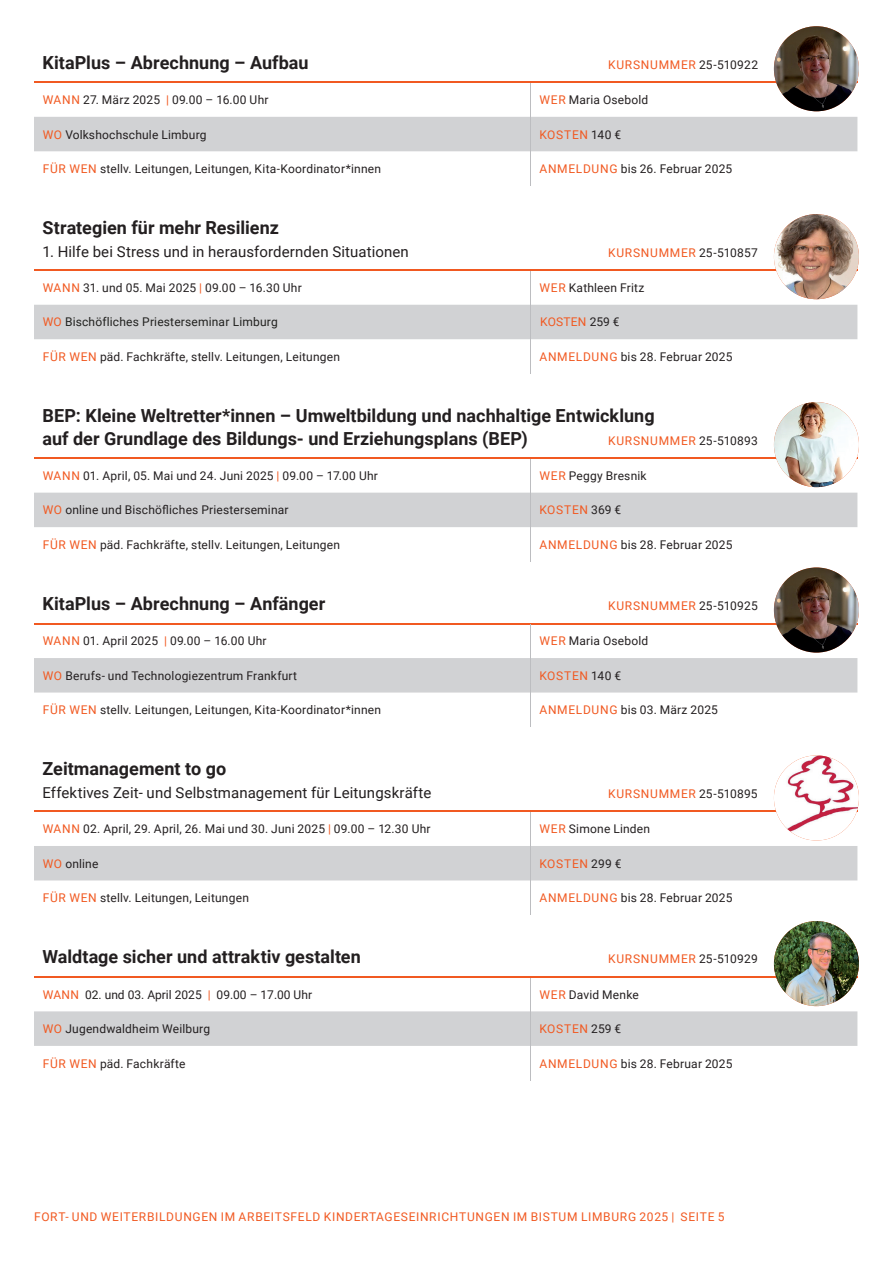
<style>
.page{position:relative;width:893px;height:1263px;background:#fff}
.page>*{position:absolute;margin:0;border:0;box-sizing:border-box;transform-origin:0 0}
.t1{font:700 18px/22.5px "Roboto";color:#231f20}
.t2{font:15px "Roboto";letter-spacing:.005em;color:#231f20}
.t3{font:12px "Roboto";letter-spacing:.02em;color:#231f20}
.t4{font:12px "Roboto";letter-spacing:.055em;color:#f15921}
.t5{font:12px "Roboto";letter-spacing:.015em;color:#21211f}
.t6{font:12px "Roboto";color:#231f20}
.t7{font:12px "Roboto";letter-spacing:.02em;color:#f15921}
.s1{color:#231f20}
.s2{color:#f15921}
.s3{color:#21211f}
</style>
<div class="page">
<svg style="left:34px;top:83px;width:823px;height:69px"></svg>
<div style="left:34px;top:117px;width:823px;height:34px;background:#d1d2d4"></div>
<hr style="left:34px;top:82px;width:497px;height:1px;background:#f15921">
<hr style="left:531px;top:82px;width:326px;height:1px;background:#f15921">
<hr style="left:530px;top:83px;width:1px;height:34px;background:#bcbdc0">
<hr style="left:530px;top:117px;width:1px;height:34px;background:#bcbdc0">
<hr style="left:530px;top:151px;width:1px;height:35px;background:#bcbdc0">
<svg style="left:34px;top:271px;width:823px;height:69px"></svg>
<div style="left:34px;top:305px;width:823px;height:34px;background:#d1d2d4"></div>
<hr style="left:34px;top:269px;width:497px;height:2px;background:#f15921">
<hr style="left:531px;top:269px;width:326px;height:2px;background:#f15921">
<hr style="left:530px;top:271px;width:1px;height:34px;background:#bcbdc0">
<hr style="left:530px;top:305px;width:1px;height:34px;background:#bcbdc0">
<hr style="left:530px;top:339px;width:1px;height:35px;background:#bcbdc0">
<svg style="left:34px;top:459px;width:823px;height:34px"></svg>
<div style="left:34px;top:493px;width:823px;height:34px;background:#d1d2d4"></div>
<hr style="left:34px;top:457px;width:497px;height:2px;background:#f15921">
<hr style="left:531px;top:457px;width:326px;height:2px;background:#f15921">
<hr style="left:530px;top:459px;width:1px;height:34px;background:#bcbdc0">
<hr style="left:530px;top:493px;width:1px;height:34px;background:#bcbdc0">
<hr style="left:530px;top:527px;width:1px;height:35px;background:#bcbdc0">
<svg style="left:34px;top:624px;width:823px;height:69px"></svg>
<div style="left:34px;top:658px;width:823px;height:34px;background:#d1d2d4"></div>
<hr style="left:34px;top:623px;width:497px;height:1px;background:#f15921">
<hr style="left:531px;top:623px;width:326px;height:1px;background:#f15921">
<hr style="left:530px;top:624px;width:1px;height:34px;background:#bcbdc0">
<hr style="left:530px;top:658px;width:1px;height:34px;background:#bcbdc0">
<hr style="left:530px;top:693px;width:1px;height:34px;background:#bcbdc0">
<svg style="left:34px;top:812px;width:823px;height:69px"></svg>
<div style="left:34px;top:846px;width:823px;height:34px;background:#d1d2d4"></div>
<hr style="left:34px;top:811px;width:497px;height:1px;background:#f15921">
<hr style="left:531px;top:811px;width:326px;height:1px;background:#f15921">
<hr style="left:530px;top:812px;width:1px;height:34px;background:#bcbdc0">
<hr style="left:530px;top:846px;width:1px;height:34px;background:#bcbdc0">
<hr style="left:530px;top:880px;width:1px;height:35px;background:#bcbdc0">
<div style="left:34px;top:1011px;width:823px;height:35px;background:#d1d2d4"></div>
<hr style="left:34px;top:976px;width:497px;height:2px;background:#f15921">
<hr style="left:531px;top:976px;width:326px;height:2px;background:#f15921">
<hr style="left:530px;top:978px;width:1px;height:33px;background:#bcbdc0">
<hr style="left:530px;top:1011px;width:1px;height:35px;background:#bcbdc0">
<hr style="left:530px;top:1046px;width:1px;height:34px;background:#bcbdc0">
<img style="left:774px;top:26px;width:85px;height:85px;border-radius:43px">
<img style="left:774px;top:214px;width:85px;height:85px;border-radius:42px">
<img style="left:774px;top:402px;width:85px;height:85px;border-radius:43px">
<img style="left:774px;top:567px;width:85px;height:85px;border-radius:43px">
<img style="left:774px;top:755px;width:85px;height:85px;border-radius:43px">
<img style="left:774px;top:921px;width:85px;height:85px;border-radius:43px">
<h1 class="t1" style="left:43px;top:50px;width:268px">KitaPlus – Abrechnung – Aufbau</h1>
<p class="t4" style="left:608px;top:56px;width:151px">KURSNUMMER <span class="s1">25-510922</span></p>
<p class="t3" style="left:43px;top:91px;width:227px"><span class="s2">WANN</span> 27. März 2025 <span class="s2">|</span> 09.00 – 16.00 Uhr</p>
<p class="t3" style="left:539px;top:91px;width:110px"><span class="s2">WER</span> Maria Osebold</p>
<p class="t3" style="left:43px;top:126px;width:165px"><span class="s2">WO</span> Volkshochschule Limburg</p>
<p class="t4" style="left:539px;top:126px;width:83px">KOSTEN <span class="s1">140 €</span></p>
<p class="t3" style="left:43px;top:160px;width:340px"><span class="s2">FÜR WEN</span> stellv. Leitungen, Leitungen, Kita-Koordinator*innen</p>
<p class="t3" style="left:539px;top:160px;width:194px"><span class="s2">ANMELDUNG</span> bis 26. Februar 2025</p>
<h1 class="t1" style="left:43px;top:216px;width:238px">Strategien für mehr Resilienz</h1>
<p class="t2" style="left:43px;top:241px;width:368px">1. Hilfe bei Stress und in herausfordernden Situationen</p>
<p class="t4" style="left:608px;top:244px;width:151px">KURSNUMMER <span class="s1">25-510857</span></p>
<p class="t3" style="left:43px;top:279px;width:261px"><span class="s2">WANN</span> 31. und 05. Mai 2025 <span class="s2">|</span> 09.00 – 16.30 Uhr</p>
<p class="t3" style="left:539px;top:279px;width:106px"><span class="s2">WER</span> Kathleen Fritz</p>
<p class="t5" style="left:43px;top:314px;width:237px"><span class="s2">WO</span> Bischöfliches Priesterseminar Limburg</p>
<p class="t7" style="left:540px;top:314px;width:81px">KOSTEN <span class="s1">259 €</span></p>
<p class="t3" style="left:43px;top:348px;width:299px"><span class="s2">FÜR WEN</span> päd. Fachkräfte, stellv. Leitungen, Leitungen</p>
<p class="t3" style="left:539px;top:348px;width:195px"><span class="s2">ANMELDUNG</span> bis 28. Februar 2025</p>
<h1 class="t1" style="left:43px;top:404px;width:614px">BEP: Kleine Weltretter*innen – Umweltbildung und nachhaltige Entwicklung auf der Grundlage des Bildungs- und Erziehungsplans (BEP)</h1>
<p class="t4" style="left:608px;top:432px;width:151px">KURSNUMMER <span class="s1">25-510893</span></p>
<p class="t3" style="left:43px;top:467px;width:337px"><span class="s2">WANN</span> 01. April, 05. Mai und 24. Juni 2025 <span class="s2">|</span> 09.00 – 17.00 Uhr</p>
<p class="t3" style="left:539px;top:467px;width:109px"><span class="s2">WER</span> Peggy Bresnik</p>
<p class="t3" style="left:43px;top:502px;width:247px"><span class="s2">WO</span> online und Bischöfliches Priesterseminar</p>
<p class="t4" style="left:539px;top:502px;width:83px">KOSTEN <span class="s1">369 €</span></p>
<p class="t3" style="left:43px;top:536px;width:299px"><span class="s2">FÜR WEN</span> päd. Fachkräfte, stellv. Leitungen, Leitungen</p>
<p class="t3" style="left:539px;top:536px;width:195px"><span class="s2">ANMELDUNG</span> bis 28. Februar 2025</p>
<h1 class="t1" style="left:43px;top:592px;width:284px">KitaPlus – Abrechnung – Anfänger</h1>
<p class="t4" style="left:608px;top:597px;width:151px">KURSNUMMER <span class="s1">25-510925</span></p>
<p class="t3" style="left:43px;top:633px;width:225px"><span class="s2">WANN</span> 01. April 2025 <span class="s2">|</span> 09.00 – 16.00 Uhr</p>
<p class="t3" style="left:539px;top:633px;width:110px"><span class="s2">WER</span> Maria Osebold</p>
<p class="t3" style="left:43px;top:667px;width:256px"><span class="s2">WO</span> Berufs- und Technologiezentrum Frankfurt</p>
<p class="t4" style="left:539px;top:667px;width:83px">KOSTEN <span class="s1">140 €</span></p>
<p class="t3" style="left:43px;top:702px;width:340px"><span class="s2">FÜR WEN</span> stellv. Leitungen, Leitungen, Kita-Koordinator*innen</p>
<p class="t3" style="left:539px;top:702px;width:180px"><span class="s2">ANMELDUNG</span> bis 03. März 2025</p>
<h1 class="t1" style="left:43px;top:757px;width:185px">Zeitmanagement to go</h1>
<p class="t2" style="left:43px;top:782px;width:390px">Effektives Zeit- und Selbstmanagement für Leitungskräfte</p>
<p class="t4" style="left:608px;top:785px;width:151px">KURSNUMMER <span class="s1">25-510895</span></p>
<p class="t3" style="left:43px;top:820px;width:389px"><span class="s2">WANN</span> 02. April, 29. April, 26. Mai und 30. Juni 2025 <span class="s2">|</span> 09.00 – 12.30 Uhr</p>
<p class="t3" style="left:539px;top:820px;width:112px"><span class="s2">WER</span> Simone Linden</p>
<p class="t3" style="left:43px;top:855px;width:57px"><span class="s2">WO</span> online</p>
<p class="t4" style="left:539px;top:855px;width:84px">KOSTEN <span class="s1">299 €</span></p>
<p class="t3" style="left:43px;top:889px;width:208px"><span class="s2">FÜR WEN</span> stellv. Leitungen, Leitungen</p>
<p class="t3" style="left:539px;top:889px;width:195px"><span class="s2">ANMELDUNG</span> bis 28. Februar 2025</p>
<h1 class="t1" style="left:43px;top:945px;width:320px">Waldtage sicher und attraktiv gestalten</h1>
<p class="t4" style="left:608px;top:951px;width:151px">KURSNUMMER <span class="s1">25-510929</span></p>
<p class="t3" style="left:539px;top:986px;width:101px"><span class="s2">WER</span> David Menke</p>
<p class="t3" style="left:43px;top:1020px;width:169px"><span class="s2">WO</span> Jugendwaldheim Weilburg</p>
<p class="t4" style="left:539px;top:1020px;width:83px">KOSTEN <span class="s1">259 €</span></p>
<p class="t3" style="left:43px;top:1055px;width:144px"><span class="s2">FÜR WEN</span> päd. Fachkräfte</p>
<p class="t3" style="left:539px;top:1055px;width:195px"><span class="s2">ANMELDUNG</span> bis 28. Februar 2025</p>
<p class="t6" style="left:43px;top:986px;width:271px"><span class="s2">WANN</span> 0<span class="s3">2</span>. und 0<span class="s3">3</span>. April 2025 <span class="s2">|</span> 09.00 – 17.00 Uhr</p>
<p class="t4" style="left:34px;top:1208px;width:692px">FORT- UND WEITERBILDUNGEN IM ARBEITSFELD KINDERTAGESEINRICHTUNGEN IM BISTUM LIMBURG 2025 | SEITE 5</p>
</div>
